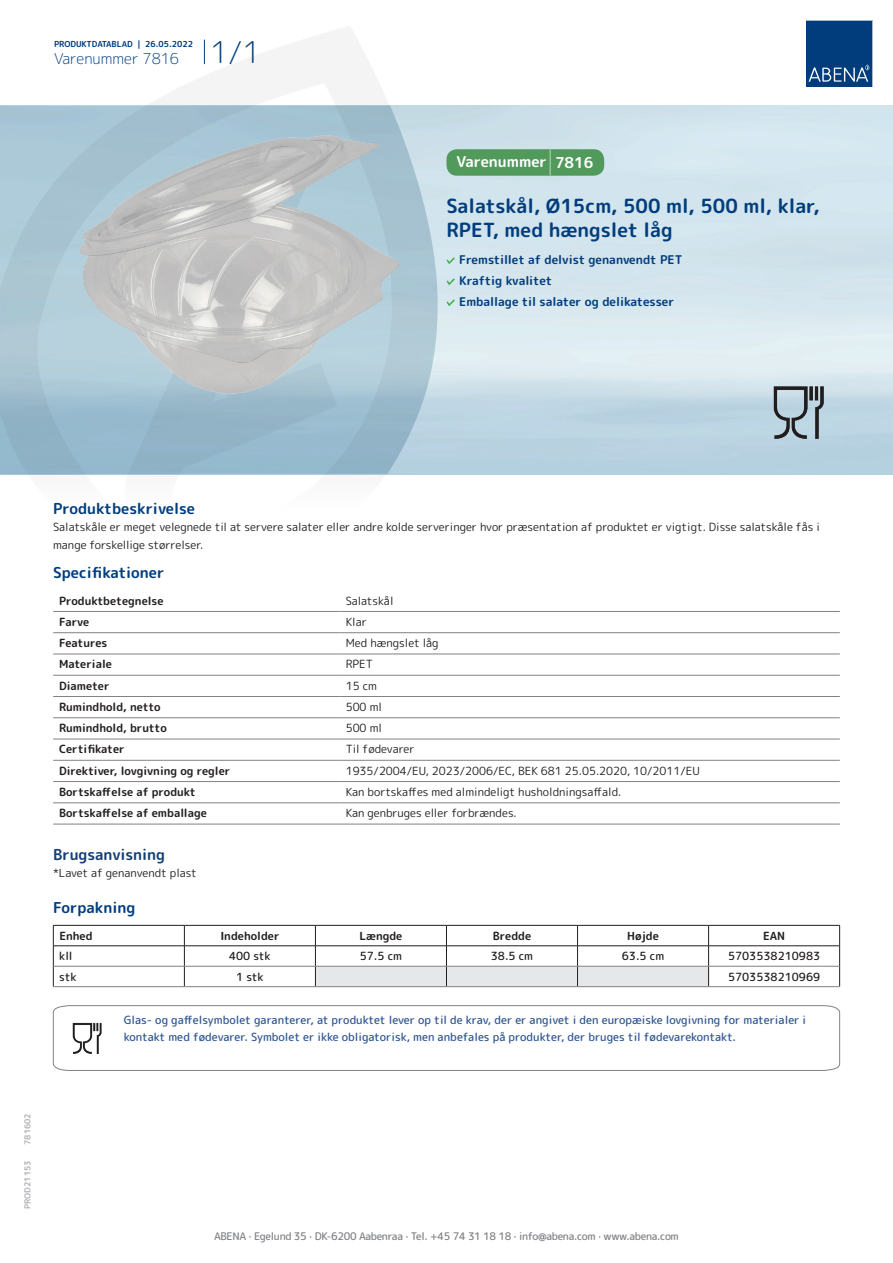
<style>
.page{position:relative;width:893px;height:1263px;background:#fff}
.page>*{position:absolute;margin:0;border:0;box-sizing:border-box;transform-origin:0 0}
.t1{font:700 19.5px/24px "Rounded Mplus 1 c";color:#013d7d}
.t2{font:700 15px "Rounded Mplus 1 c";color:#013d7d}
.t3{font:300 15px "Rounded Mplus 1 c";color:#013d7d}
.t4{font:700 15px "Rounded Mplus 1 c";color:#fff}
.t5{font:700 15px "Rounded Mplus 1 c";color:#153f74}
.t6{font:700 12px/21px "Rounded Mplus 1 c";color:#013d7d}
.t7{font:11.25px/18px "Rounded Mplus 1 c";color:#231f20}
.t8{font:500 11.25px/16.5px "Rounded Mplus 1 c";color:#305691}
.t9{font:700 11.25px "Rounded Mplus 1 c";color:#231f20}
.t10{font:500 11.25px "Rounded Mplus 1 c";color:#231f20}
.t11{font:500 10.5px "Rounded Mplus 1 c";letter-spacing:-.03em;color:#808285}
.t12{font:700 8.25px "Rounded Mplus 1 c";color:#013d7d}
.t13{font:700 8.25px "Rounded Mplus 1 c";color:#b2b3b7}
.s1{font-size:30px}
.s2{font-size:25.5px}
</style>
<div class="page">
<svg style="left:0;top:26px;width:439px;height:449px"></svg>
<svg style="left:0;top:106px;width:438px;height:368px;background:#a2c1d1"></svg>
<svg style="left:204px;top:40px;width:1px;height:24px"></svg>
<svg style="left:806px;top:20px;width:67px;height:67px;background:#144b86"></svg>
<img style="left:72px;top:127px;width:334px;height:275px">
<hr style="left:53px;top:611px;width:287px;height:1px;background:#808285">
<hr style="left:340px;top:611px;width:500px;height:1px;background:#808285">
<hr style="left:53px;top:632px;width:287px;height:1px;background:#808285">
<hr style="left:340px;top:632px;width:500px;height:1px;background:#808285">
<hr style="left:53px;top:654px;width:287px;height:1px;background:#808285">
<hr style="left:340px;top:654px;width:500px;height:1px;background:#808285">
<hr style="left:53px;top:675px;width:287px;height:1px;background:#808285">
<hr style="left:340px;top:675px;width:500px;height:1px;background:#808285">
<hr style="left:53px;top:696px;width:287px;height:1px;background:#808285">
<hr style="left:340px;top:696px;width:500px;height:1px;background:#808285">
<hr style="left:53px;top:717px;width:287px;height:1px;background:#808285">
<hr style="left:340px;top:717px;width:500px;height:1px;background:#808285">
<hr style="left:53px;top:739px;width:287px;height:1px;background:#808285">
<hr style="left:340px;top:739px;width:500px;height:1px;background:#808285">
<hr style="left:53px;top:760px;width:287px;height:1px;background:#808285">
<hr style="left:340px;top:760px;width:500px;height:1px;background:#808285">
<hr style="left:53px;top:781px;width:287px;height:1px;background:#808285">
<hr style="left:340px;top:781px;width:500px;height:1px;background:#808285">
<hr style="left:53px;top:802px;width:287px;height:1px;background:#808285">
<hr style="left:340px;top:802px;width:500px;height:1px;background:#808285">
<hr style="left:53px;top:824px;width:287px;height:1px;background:#808285">
<hr style="left:340px;top:824px;width:500px;height:1px;background:#808285">
<hr style="left:53px;top:925px;width:131px;height:1px;background:#231f20">
<hr style="left:184px;top:925px;width:131px;height:1px;background:#231f20">
<hr style="left:709px;top:925px;width:131px;height:1px;background:#231f20">
<hr style="left:53px;top:945px;width:131px;height:1px;background:#231f20">
<hr style="left:184px;top:945px;width:131px;height:1px;background:#231f20">
<hr style="left:709px;top:945px;width:131px;height:1px;background:#231f20">
<svg style="left:53px;top:925px;width:1px;height:61px"></svg>
<svg style="left:184px;top:925px;width:1px;height:61px"></svg>
<svg style="left:315px;top:925px;width:394px;height:61px"></svg>
<svg style="left:839px;top:925px;width:1px;height:61px"></svg>
<hr style="left:54px;top:966px;width:130px;height:1px;background:#808285">
<hr style="left:184px;top:966px;width:131px;height:1px;background:#808285">
<hr style="left:315px;top:966px;width:131px;height:1px;background:#808285">
<hr style="left:446px;top:966px;width:131px;height:1px;background:#808285">
<hr style="left:577px;top:966px;width:132px;height:1px;background:#808285">
<hr style="left:709px;top:966px;width:130px;height:1px;background:#808285">
<hr style="left:53px;top:986px;width:131px;height:1px;background:#808285">
<hr style="left:184px;top:986px;width:131px;height:1px;background:#808285">
<hr style="left:315px;top:986px;width:131px;height:1px;background:#808285">
<hr style="left:446px;top:986px;width:131px;height:1px;background:#808285">
<hr style="left:577px;top:986px;width:132px;height:1px;background:#808285">
<hr style="left:709px;top:986px;width:131px;height:1px;background:#808285">
<svg style="left:53px;top:1005px;width:787px;height:66px"></svg>
<img style="left:757px;top:373px;width:82px;height:77px">
<svg style="left:446px;top:257px;width:9px;height:7px"></svg>
<svg style="left:446px;top:278px;width:9px;height:7px"></svg>
<svg style="left:446px;top:299px;width:9px;height:7px"></svg>
<div style="left:446px;top:149px;width:158px;height:27px;background:#52995c;border-radius:10px"></div>
<p class="t12" style="left:54px;top:38px;width:141px">PRODUKTDATABLAD | 26.05.2022</p>
<h2 class="t3" style="left:54px;top:48px;width:208px">Varenummer 7816 <span class="s1">1/1</span></h2>
<h2 class="t4" style="left:457px;top:151px;width:138px">Varenummer <span class="s2">|</span> 7816</h2>
<h1 class="t1" style="left:446px;top:194px;width:375px">Salatskål, Ø15cm, 500 ml, 500 ml, klar,<br>RPET, med hængslet låg</h1>
<p class="t6" style="left:459px;top:249px;width:225px">Fremstillet af delvist genanvendt PET<br>Kraftig kvalitet<br>Emballage til salater og delikatesser</p>
<h2 class="t2" style="left:53px;top:498px;width:143px">Produktbeskrivelse</h2>
<p class="t7" style="left:53px;top:517px;width:768px">Salatskåle er meget velegnede til at servere salater eller andre kolde serveringer hvor præsentation af produktet er vigtigt. Disse salatskåle fås i mange forskellige størrelser.</p>
<h2 class="t2" style="left:53px;top:562px;width:113px">Specifikationer</h2>
<p class="t9" style="left:59px;top:592px;width:106px">Produktbetegnelse</p>
<p class="t7" style="left:346px;top:591px;width:49px">Salatskål</p>
<p class="t9" style="left:59px;top:614px;width:32px">Farve</p>
<p class="t7" style="left:346px;top:613px;width:23px">Klar</p>
<p class="t9" style="left:59px;top:635px;width:50px">Features</p>
<p class="t7" style="left:346px;top:634px;width:94px">Med hængslet låg</p>
<p class="t9" style="left:59px;top:656px;width:54px">Materiale</p>
<p class="t7" style="left:346px;top:655px;width:29px">RPET</p>
<p class="t9" style="left:59px;top:678px;width:52px">Diameter</p>
<p class="t7" style="left:346px;top:676px;width:33px">15 cm</p>
<p class="t9" style="left:59px;top:699px;width:103px">Rumindhold, netto</p>
<p class="t7" style="left:346px;top:698px;width:38px">500 ml</p>
<p class="t9" style="left:59px;top:720px;width:109px">Rumindhold, brutto</p>
<p class="t7" style="left:346px;top:719px;width:38px">500 ml</p>
<p class="t9" style="left:59px;top:741px;width:67px">Certifikater</p>
<p class="t7" style="left:346px;top:740px;width:70px">Til fødevarer</p>
<p class="t9" style="left:59px;top:763px;width:173px">Direktiver, lovgivning og regler</p>
<p class="t7" style="left:346px;top:762px;width:356px">1935/2004/EU, 2023/2006/EC, BEK 681 25.05.2020, 10/2011/EU</p>
<p class="t9" style="left:59px;top:784px;width:138px">Bortskaffelse af produkt</p>
<p class="t7" style="left:346px;top:783px;width:277px">Kan bortskaffes med almindeligt husholdningsaffald.</p>
<p class="t9" style="left:59px;top:805px;width:149px">Bortskaffelse af emballage</p>
<p class="t7" style="left:346px;top:804px;width:173px">Kan genbruges eller forbrændes.</p>
<h2 class="t5" style="left:53px;top:844px;width:113px">Brugsanvisning</h2>
<p class="t7" style="left:53px;top:864px;width:145px">*Lavet af genanvendt plast</p>
<h2 class="t2" style="left:53px;top:897px;width:84px">Forpakning</h2>
<p class="t9" style="left:59px;top:928px;width:35px">Enhed</p>
<p class="t9" style="left:220px;top:928px;width:61px">Indeholder</p>
<p class="t9" style="left:359px;top:928px;width:44px">Længde</p>
<p class="t9" style="left:493px;top:928px;width:40px">Bredde</p>
<p class="t9" style="left:627px;top:928px;width:33px">Højde</p>
<p class="t9" style="left:763px;top:928px;width:24px">EAN</p>
<p class="t10" style="left:59px;top:948px;width:15px">kll</p>
<p class="t10" style="left:229px;top:948px;width:43px">400 stk</p>
<p class="t10" style="left:360px;top:948px;width:44px">57.5 cm</p>
<p class="t10" style="left:491px;top:948px;width:44px">38.5 cm</p>
<p class="t10" style="left:622px;top:948px;width:44px">63.5 cm</p>
<p class="t10" style="left:728px;top:948px;width:94px">5703538210983</p>
<p class="t10" style="left:59px;top:968px;width:19px">stk</p>
<p class="t10" style="left:236px;top:968px;width:29px">1 stk</p>
<p class="t10" style="left:728px;top:968px;width:94px">5703538210969</p>
<p class="t8" style="left:124px;top:1012px;width:684px">Glas- og gaffelsymbolet garanterer, at produktet lever op til de krav, der er angivet i den europæiske lovgivning for materialer i kontakt med fødevarer. Symbolet er ikke obligatorisk, men anbefales på produkter, der bruges til fødevarekontakt.</p>
<p class="t13" style="left:22px;top:1145px;width:33px;rotate:-90deg">781602</p>
<p class="t13" style="left:22px;top:1209px;width:50px;rotate:-90deg">PROD21153</p>
<p class="t11" style="left:214px;top:1229px;width:466px">ABENA · Egelund 35 · DK-6200 Aabenraa · Tel. +45 74 31 18 18 · info@abena.com · www.abena.com</p>
</div>
